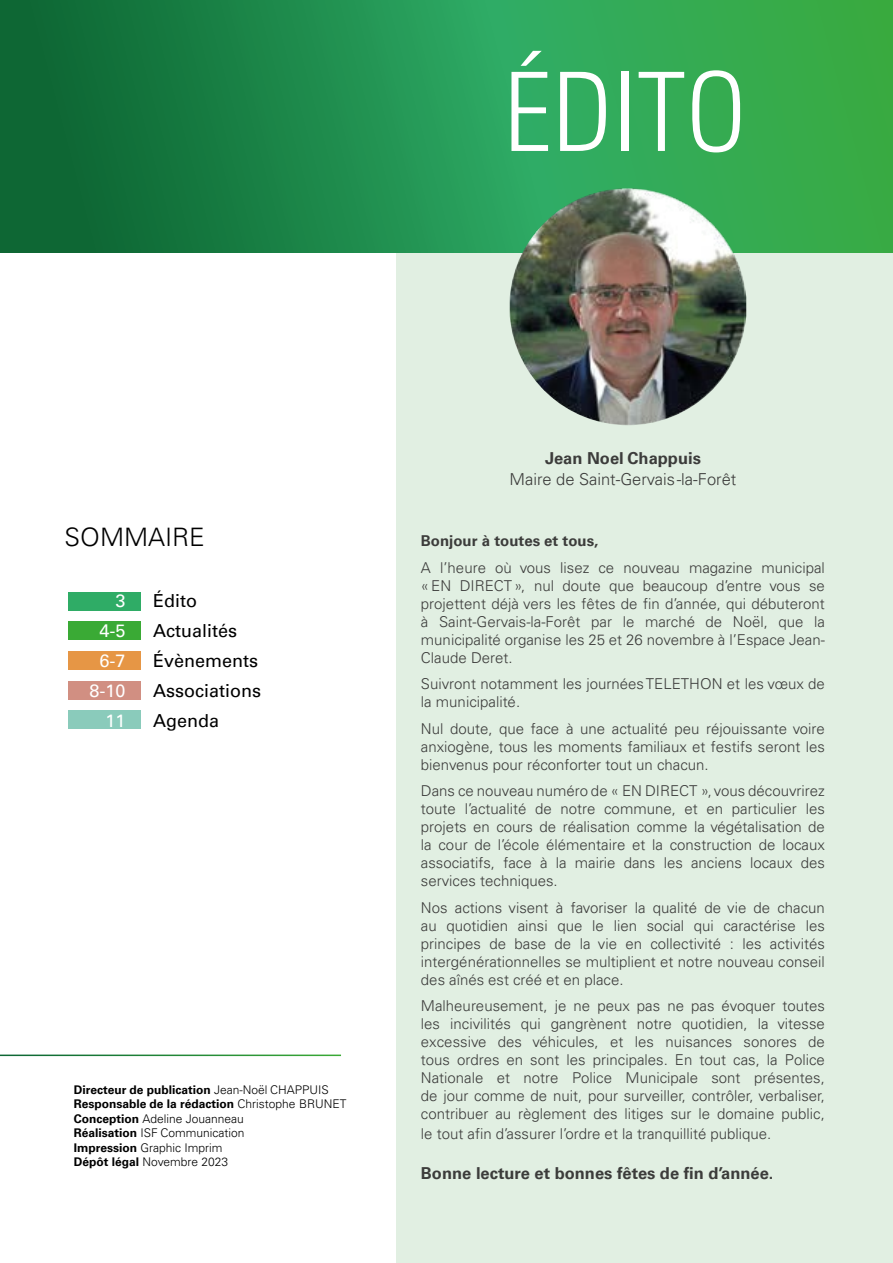
<style>
.page{position:relative;width:893px;height:1263px;background:#fff}
.page>*{position:absolute;margin:0;border:0;box-sizing:border-box;transform-origin:0 0}
.t1{font:300 condensed 109.5px "Univers LT Std";color:#fff}
.t2{font:300 25.5px "Univers";color:#000}
.t3{font:18px/30px "Univers";color:#000}
.t4{font:18px/30px "Univers";color:#fff;text-align:right}
.t5{font:700 16.5px "Univers";color:#3c3c3b}
.t6{font:300 16.5px "Univers";color:#3c3c3b}
.t7{font:300 15px/18px "Univers";color:#3c3c3b;text-align:justify}
.t8{font:700 15px "Univers";color:#3c3c3b}
.t9{font:300 12px/14.4px "Univers";color:#000}
.s1{font-weight:700}
</style>
<div class="page">
<div style="left:397px;top:221px;width:496px;height:1042px;background:#e1efe2"></div>
<div style="left:68px;top:592px;width:72px;height:19px;background:#2fac66"></div>
<div style="left:68px;top:621px;width:72px;height:18px;background:#3aaa35"></div>
<div style="left:68px;top:651px;width:72px;height:19px;background:#e69645"></div>
<div style="left:68px;top:681px;width:72px;height:18px;background:#d18f82"></div>
<div style="left:68px;top:710px;width:72px;height:19px;background:#8acbbb"></div>
<svg style="left:0;top:0;width:893px;height:252px;background:#25934b"></svg>
<img style="left:510px;top:188px;width:236px;height:237px;border-radius:114px">
<h1 class="t1" style="left:503px;top:47px;width:245px">ÉDITO</h1>
<h2 class="t2" style="left:65px;top:521px;width:142px">SOMMAIRE</h2>
<p class="t4" style="left:90px;top:586px;width:38px">3<br>4-5<br>6-7<br>8-10<br>11</p>
<p class="t3" style="left:153px;top:586px;width:109px">Édito<br>Actualités<br>Évènements<br>Associations<br>Agenda</p>
<p class="t9" style="left:74px;top:1082px;width:274px"><span class="s1">Directeur de publication</span> Jean-Noël CHAPPUIS <span class="s1">Responsable de la rédaction</span> Christophe BRUNET <span class="s1">Conception</span> Adeline Jouanneau<br><span class="s1">Réalisation</span> ISF Communication<br><span class="s1">Impression</span> Graphic Imprim<br><span class="s1">Dépôt légal</span> Novembre 2023</p>
<p class="t5" style="left:545px;top:448px;width:157px">Jean Noel Chappuis</p>
<p class="t6" style="left:510px;top:469px;width:228px">Maire de Saint-Gervais -la-Forêt</p>
<p class="t8" style="left:421px;top:532px;width:179px">Bonjour à toutes et tous,</p>
<p class="t7" style="left:421px;top:558px;width:405px">A l’heure où vous lisez ce nouveau magazine municipal «EN DIRECT», nul doute que beaucoup d’entre vous se projettent déjà vers les fêtes de fin d’année, qui débuteront à Saint-Gervais-la-Forêt par le marché de Noël, que la municipalité organise les 25 et 26 novembre à l’Espace Jean-Claude Deret.</p>
<p class="t7" style="left:421px;top:675px;width:405px">Suivront notamment les journées TELETHON et les vœux de la municipalité.</p>
<p class="t7" style="left:421px;top:719px;width:405px">Nul doute, que face à une actualité peu réjouissante voire anxiogène, tous les moments familiaux et festifs seront les bienvenus pour réconforter tout un chacun.</p>
<p class="t7" style="left:421px;top:782px;width:405px">Dans ce nouveau numéro de « EN DIRECT », vous découvrirez toute l’actualité de notre commune, et en particulier les projets en cours de réalisation comme la végétalisation de la cour de l’école élémentaire et la construction de locaux associatifs, face à la mairie dans les anciens locaux des services techniques.</p>
<p class="t7" style="left:421px;top:898px;width:405px">Nos actions visent à favoriser la qualité de vie de chacun au quotidien ainsi que le lien social qui caractérise les principes de base de la vie en collectivité : les activités intergénérationnelles se multiplient et notre nouveau conseil des aînés est créé et en place.</p>
<p class="t7" style="left:421px;top:997px;width:405px">Malheureusement, je ne peux pas ne pas évoquer toutes les incivilités qui gangrènent notre quotidien, la vitesse excessive des véhicules, et les nuisances sonores de tous ordres en sont les principales. En tout cas, la Police Nationale et notre Police Municipale sont présentes, de jour comme de nuit, pour surveiller, contrôler, verbaliser, contribuer au règlement des litiges sur le domaine public,</p>
<p class="t7" style="left:421px;top:1124px;width:352px">le tout afin d’assurer l’ordre et la tranquillité publique.</p>
<p class="t5" style="left:421px;top:1163px;width:354px">Bonne lecture et bonnes fêtes de fin d’année.</p>
</div>
